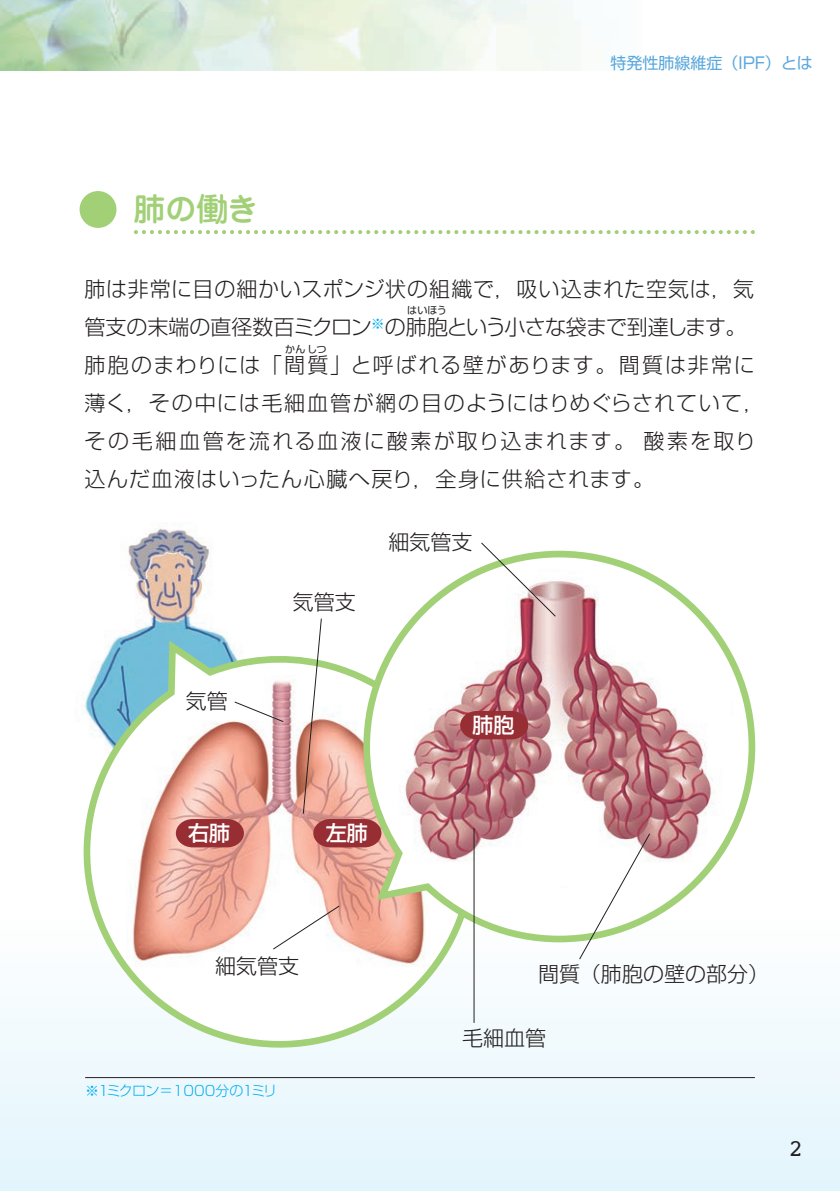
<style>
.page{position:relative;width:840px;height:1191px;background:#fff}
.page>*{position:absolute;margin:0;border:0;box-sizing:border-box;transform-origin:0 0}
.t1{font:500 32px "Jun 34 Pro";color:#a1d076}
.t2{font:24px "Courier";color:#231f20}
.t3{font:300 21px/38px "Shin Go Pr 6 N";letter-spacing:.035em;color:#231f20}
.t4{font:300 21px "Shin Go Pr 6 N";color:#231f20}
.t5{font:500 21px "Shin Go Pr 6 N";color:#fff}
.t6{font:16px "Shin Go Pr 6 N";color:#5ba8dc}
.t7{font:300 14px "Shin Go Pr 6 N";letter-spacing:-.06em;color:#00aeef}
.t8{font:10px "Shin Go Pr 6 N";letter-spacing:.01em;color:#231f20}
</style>
<div class="page">
<div style="left:0;top:912px;width:839px;height:279px;background:linear-gradient(to bottom,#fffffe,#e2f4fc)"></div>
<img style="left:126px;top:526px;width:93px;height:108px">
<svg style="left:60px;top:634px;width:438px;height:436px"></svg>
<hr style="left:85px;top:1077px;width:669px;height:1px;background:#231f20">
<img style="left:0;top:0;width:558px;height:70px">
<svg style="left:272px;top:904px;width:68px;height:46px"></svg>
<svg style="left:233px;top:700px;width:51px;height:23px"></svg>
<svg style="left:176px;top:819px;width:68px;height:28px;background:#9f3b3f"></svg>
<svg style="left:302px;top:618px;width:58px;height:229px"></svg>
<svg style="left:360px;top:550px;width:398px;height:395px"></svg>
<svg style="left:480px;top:542px;width:76px;height:75px"></svg>
<hr style="left:473px;top:828px;width:1px;height:195px;background:#231f20">
<svg style="left:578px;top:832px;width:72px;height:128px"></svg>
<svg style="left:460px;top:711px;width:68px;height:28px;background:#993439"></svg>
<svg style="left:134px;top:230px;width:620px;height:4px"></svg>
<div style="left:80px;top:191px;width:36px;height:37px;background:#a1d076;border-radius:50%"></div>
<h1 class="t1" style="left:133px;top:184px;width:127px">肺の働き</h1>
<p class="t6" style="left:610px;top:50px;width:204px">特発性肺線維症（IPF）とは</p>
<p class="t3" style="left:84px;top:268px;width:681px">肺は非常に目の細かいスポンジ状の組織で，吸い込まれた空気は，気管支の末端の直径数百ミクロン<sup>※</sup>の肺胞という小さな袋まで到達します。肺胞のまわりには 「間質」と呼ばれる壁があります。間質は非常に薄く，その中には毛細血管が網の目のようにはりめぐらされていて，その毛細血管を流れる血液に酸素が取り込まれます。酸素を取り込んだ血液はいったん心臓へ戻り，全身に供給されます。</p>
<p class="t8" style="left:407px;top:302px;width:41px">はいほう</p>
<p class="t8" style="left:285px;top:341px;width:43px">かんしつ</p>
<p class="t3" style="left:186px;top:680px;width:43px">気管</p>
<p class="t3" style="left:292px;top:581px;width:64px">気管支</p>
<p class="t3" style="left:388px;top:521px;width:85px">細気管支</p>
<p class="t5" style="left:472px;top:708px;width:44px">肺胞</p>
<p class="t5" style="left:188px;top:816px;width:43px">右肺</p>
<p class="t5" style="left:325px;top:816px;width:43px">左肺</p>
<p class="t3" style="left:215px;top:945px;width:85px">細気管支</p>
<p class="t7" style="left:85px;top:1079px;width:193px">※１ミクロン＝1000分の１ミリ</p>
<p class="t4" style="left:537px;top:957px;width:232px">間質（肺胞の壁の部分）</p>
<p class="t3" style="left:462px;top:1017px;width:85px">毛細血管</p>
<p class="t2" style="left:788px;top:1129px;width:16px">2</p>
</div>
